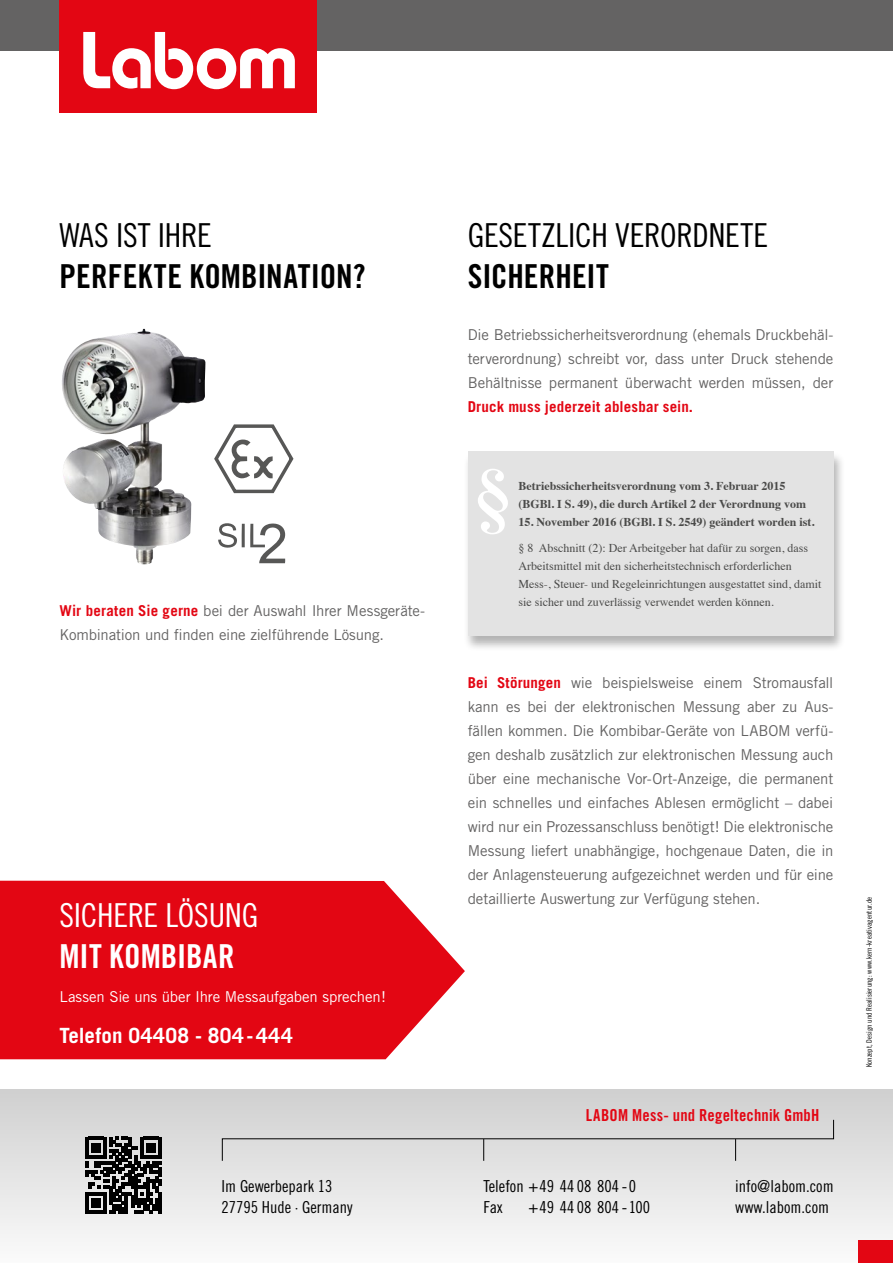
<style>
.page{position:relative;width:893px;height:1263px;background:#fff}
.page>*{position:absolute;margin:0;border:0;box-sizing:border-box;transform-origin:0 0}
.t1{font:700 79.65px "Times";color:#fff}
.t2{font:33px "Trade Gothic LT Pro Cn 18";letter-spacing:-.005em;color:#000}
.t3{font:33px "Trade Gothic LT Pro Bd Cn 20";letter-spacing:.005em;color:#000}
.t4{font:33px "Trade Gothic LT Pro Cn 18";letter-spacing:-.01em;color:#fff}
.t5{font:33px "Trade Gothic LT Pro Bd Cn 20";color:#fff}
.t6{font:700 21px "Trade Gothic";letter-spacing:.015em;color:#fff}
.t7{font:16.5px/21px "Trade Gothic Cond Eighteen";color:#000}
.t8{font:16.5px "Trade Gothic Bold Cond Twenty";letter-spacing:.015em;color:#e30613}
.t9{font:15px/24px "Trade Gothic";letter-spacing:-.01em;color:#646363;text-align:justify}
.t10{font:15px "Trade Gothic";letter-spacing:-.005em;color:#fff}
.t11{font:700 15px "Trade Gothic";letter-spacing:.01em;color:#e30613}
.t12{font:12px/18px "Times";color:#4a4a49}
.t13{font:700 12px/18px "Times";color:#4a4a49}
.t14{font:7.5px "Trade Gothic LT Pro Cn 18";letter-spacing:.015em;color:#000}
.s1{font-weight:700;color:#e30613}
</style>
<div class="page">
<div style="left:0;top:0;width:893px;height:51px;background:#646363"></div>
<img style="left:62px;top:329px;width:130px;height:235px">
<svg style="left:0;top:881px;width:465px;height:178px;background:#e51a26"></svg>
<svg style="left:214px;top:424px;width:80px;height:69px"></svg>
<svg style="left:218px;top:523px;width:67px;height:40px"></svg>
<div style="left:60px;top:0;width:257px;height:112px;background:#e30613"></div>
<svg style="left:83px;top:32px;width:212px;height:57px"></svg>
<div style="left:0;top:1089px;width:893px;height:174px;background:linear-gradient(to bottom,#cfcfcf,#fafafa)"></div>
<div style="left:858px;top:1240px;width:35px;height:23px;background:#e30613"></div>
<svg style="left:85px;top:1137px;width:77px;height:76px;background:#4c4c4c"></svg>
<hr style="left:159px;top:1192px;width:3px;height:21px;background:#000">
<div style="left:222px;top:1119px;width:612px;height:42px;background:#dbdbdb"></div>
<div style="left:463px;top:451px;width:382px;height:200px;background:#000;opacity:.3"></div>
<div style="left:468px;top:452px;width:365px;height:184px;background:#e3e3e3"></div>
<h2 class="t2" style="left:60px;top:216px;width:154px">WAS IST IHRE</h2>
<h2 class="t3" style="left:60px;top:256px;width:308px">PERFEKTE KOMBINATION?</h2>
<p class="t9" style="left:60px;top:598px;width:367px"><span class="s1">Wir beraten Sie gerne</span> bei der Auswahl Ihrer Messgeräte-<br>Kombination und finden eine zielführende Lösung.</p>
<h2 class="t4" style="left:60px;top:895px;width:200px">SICHERE LÖSUNG</h2>
<h2 class="t5" style="left:60px;top:936px;width:177px">MIT KOMBIBAR</h2>
<p class="t10" style="left:60px;top:988px;width:328px">Lassen Sie uns über Ihre Messaufgaben sprechen!</p>
<h3 class="t6" style="left:60px;top:1023px;width:235px">Telefon 04408 - 804-444</h3>
<h2 class="t2" style="left:468px;top:216px;width:302px">GESETZLICH VERORDNETE</h2>
<h2 class="t3" style="left:468px;top:256px;width:143px">SICHERHEIT</h2>
<p class="t9" style="left:468px;top:322px;width:367px">Die Betriebssicherheitsverordnung (ehemals Druckbehäl&shy;terverordnung) schreibt vor, dass unter Druck stehende Behältnisse permanent überwacht werden müssen, der</p>
<p class="t11" style="left:468px;top:397px;width:227px">Druck muss jederzeit ablesbar sein.</p>
<h1 class="t1" style="left:473px;top:420px;width:41px">§</h1>
<p class="t13" style="left:518px;top:475px;width:289px">Betriebssicherheitsverordnung vom 3. Februar 2015 (BGBl. I S. 49), die durch Artikel 2 der Verordnung vom</p>
<p class="t13" style="left:518px;top:511px;width:298px">15. November 2016 (BGBl. I S. 2549) geändert worden ist.</p>
<p class="t12" style="left:518px;top:538px;width:305px">§ 8 Abschnitt (2): Der Arbeitgeber hat dafür zu sorgen, dass Arbeitsmittel mit den sicherheitstechnisch erforderlichen Mess-, Steuer- und Regeleinrichtungen ausgestattet sind, damit sie sicher und zuverlässig verwendet werden können.</p>
<p class="t9" style="left:468px;top:670px;width:367px"><span class="s1">Bei Störungen</span> wie beispielsweise einem Stromausfall kann es bei der elektronischen Messung aber zu Aus&shy;fällen kommen. Die Kombibar-Geräte von LABOM verfü&shy;gen deshalb zusätzlich zur elektronischen Messung auch über eine mechanische Vor-Ort-Anzeige, die permanent ein schnelles und einfaches Ablesen ermöglicht – dabei wird nur ein Prozessanschluss benötigt! Die elektronische Messung liefert unabhängige, hochgenaue Daten, die in der Anlagensteuerung aufgezeichnet werden und für eine detaillierte Auswertung zur Verfügung stehen.</p>
<p class="t8" style="left:586px;top:1105px;width:235px">LABOM Mess- und Regeltechnik GmbH</p>
<p class="t7" style="left:222px;top:1175px;width:133px">Im Gewerbepark 13<br>27795 Hude · Germany</p>
<p class="t7" style="left:483px;top:1175px;width:154px">Telefon +49 44 08 804 - 0<br>Fax</p>
<p class="t7" style="left:528px;top:1196px;width:123px">+49 44 08 804 - 100</p>
<p class="t7" style="left:735px;top:1175px;width:100px">info@labom.com www.labom.com</p>
<p class="t14" style="left:865px;top:1067px;width:172px;rotate:-90deg">Konzept, Design und Realisierung: www.kern-kreativagentur.de</p>
</div>
